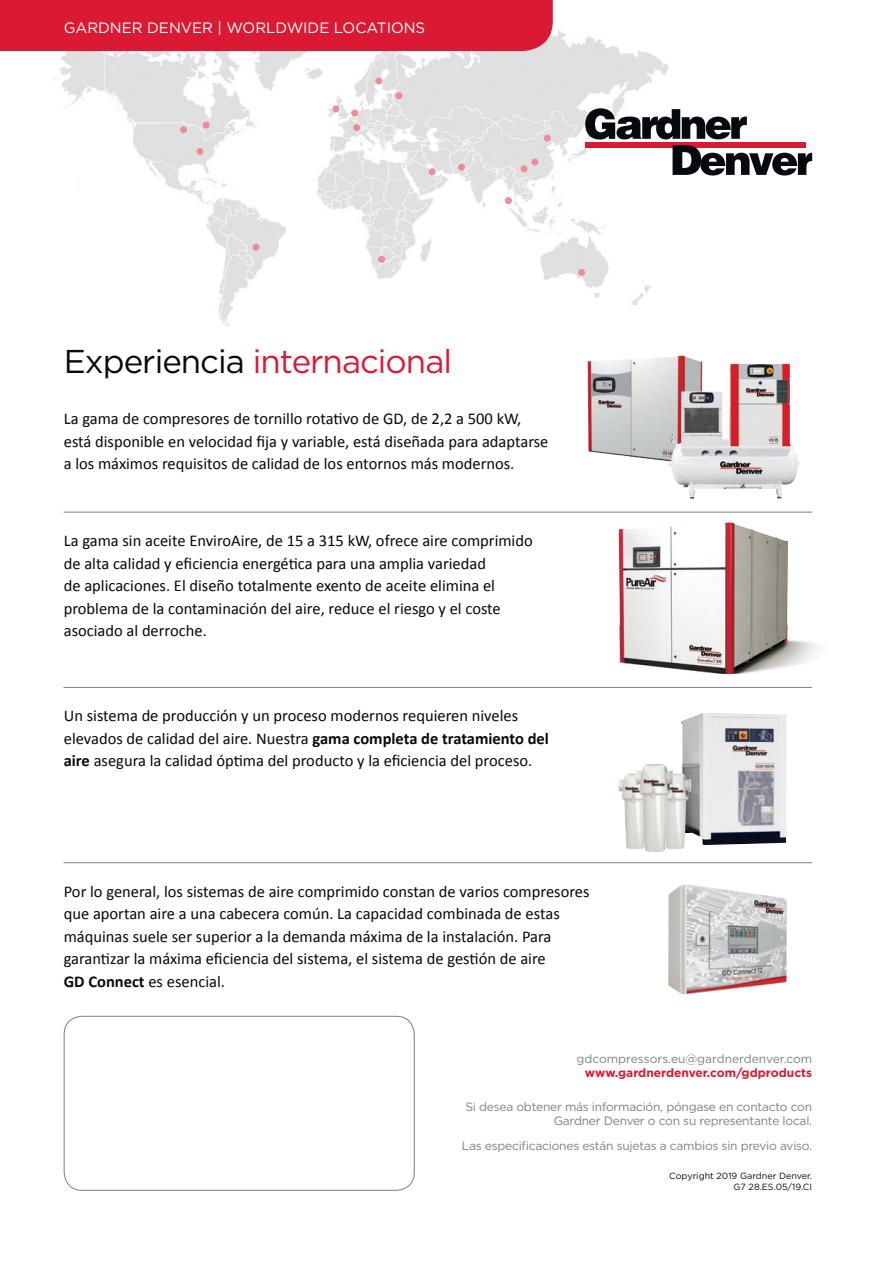
<style>
.page{position:relative;width:893px;height:1263px;background:#fff}
.page>*{position:absolute;margin:0;border:0;box-sizing:border-box;transform-origin:0 0}
.t1{font:33px "Gotham";letter-spacing:-.03em;color:#da1a32}
.t2{font:16.5px/22.5px "Calibri";color:#06090d}
.t3{font:15px "Gotham";color:#fff}
.t4{font:12px/14.4px "Gotham";letter-spacing:-.02em;color:#7c8281;text-align:right}
.t5{font:12px "Gotham";color:#7c8281}
.t6{font:700 12px "Gotham";color:#da1a32}
.t7{font:9px/10.8px "Gotham";color:#06090d;text-align:right}
.s1{color:#06090d}
.s2{font-weight:700}
</style>
<div class="page">
<img style="left:52px;top:31px;width:616px;height:295px">
<div style="left:378px;top:256px;width:7px;height:7px;background:#ec8c98;border-radius:50%"></div>
<svg style="left:196px;top:148px;width:7px;height:7px"></svg>
<div style="left:203px;top:122px;width:7px;height:6px;background:#ec8c98;border-radius:50%"></div>
<div style="left:180px;top:126px;width:7px;height:7px;background:#ec8c98;border-radius:50%"></div>
<div style="left:253px;top:244px;width:6px;height:7px;background:#ec8c98;border-radius:50%"></div>
<div style="left:332px;top:105px;width:7px;height:7px;background:#ec8c98;border-radius:50%"></div>
<div style="left:375px;top:78px;width:7px;height:7px;background:#ec8c98;border-radius:50%"></div>
<div style="left:351px;top:110px;width:7px;height:6px;background:#ec8c98;border-radius:50%"></div>
<div style="left:544px;top:135px;width:7px;height:7px;background:#ec8c98;border-radius:50%"></div>
<div style="left:531px;top:159px;width:7px;height:6px;background:#ec8c98;border-radius:50%"></div>
<div style="left:521px;top:165px;width:7px;height:7px;background:#ec8c98;border-radius:50%"></div>
<div style="left:578px;top:269px;width:7px;height:7px;background:#ec8c98;border-radius:50%"></div>
<div style="left:505px;top:197px;width:7px;height:7px;background:#ec8c98;border-radius:50%"></div>
<div style="left:458px;top:164px;width:7px;height:7px;background:#ec8c98;border-radius:50%"></div>
<div style="left:395px;top:92px;width:7px;height:7px;background:#ec8c98;border-radius:50%"></div>
<div style="left:353px;top:124px;width:7px;height:7px;background:#ec8c98;border-radius:50%"></div>
<div style="left:429px;top:168px;width:7px;height:7px;background:#ec8c98;border-radius:50%"></div>
<div style="left:0;top:0;width:553px;height:51px;background:#da1a32"></div>
<svg style="left:585px;top:108px;width:227px;height:68px"></svg>
<div style="left:64px;top:1016px;width:351px;height:175px;border:1px solid #7c8281;border-radius:18px"></div>
<hr style="left:64px;top:687px;width:748px;height:1px;background:#7c8281">
<hr style="left:64px;top:862px;width:748px;height:1px;background:#7c8281">
<hr style="left:64px;top:512px;width:748px;height:1px;background:#7c8281">
<img style="left:587px;top:355px;width:145px;height:107px">
<img style="left:669px;top:364px;width:109px;height:135px">
<img style="left:681px;top:713px;width:106px;height:132px">
<img style="left:674px;top:773px;width:17px;height:76px">
<img style="left:618px;top:773px;width:18px;height:76px">
<img style="left:636px;top:764px;width:38px;height:88px">
<img style="left:668px;top:884px;width:119px;height:110px">
<img style="left:788px;top:639px;width:31px;height:28px">
<img style="left:619px;top:522px;width:169px;height:152px">
<p class="t3" style="left:64px;top:18px;width:363px">GARDNER DENVER | WORLDWIDE LOCATIONS</p>
<h1 class="t1" style="left:64px;top:340px;width:390px"><span class="s1">Experiencia</span> internacional</h1>
<p class="t2" style="left:64px;top:407px;width:486px">La gama de compresores de tornillo rotativo de GD, de 2,2 a 500 kW, está disponible en velocidad fija y variable, está diseñada para adaptarse a los máximos requisitos de calidad de los entornos más modernos.</p>
<p class="t2" style="left:64px;top:529px;width:470px">La gama sin aceite EnviroAire, de 15 a 315 kW, ofrece aire comprimido de alta calidad y eficiencia energética para una amplia variedad<br>de aplicaciones. El diseño totalmente exento de aceite elimina el problema de la contaminación del aire, reduce el riesgo y el coste asociado al derroche.</p>
<p class="t2" style="left:64px;top:704px;width:487px">Un sistema de producción y un proceso modernos requieren niveles elevados de calidad del aire. Nuestra <span class="s2">gama completa de tratamiento del aire</span> asegura la calidad óptima del producto y la eficiencia del proceso.</p>
<p class="t2" style="left:64px;top:879px;width:527px">Por lo general, los sistemas de aire comprimido constan de varios compresores que aportan aire a una cabecera común. La capacidad combinada de estas máquinas suele ser superior a la demanda máxima de la instalación. Para garantizar la máxima eficiencia del sistema, el sistema de gestión de aire<br><span class="s2">GD Connect</span> es esencial.</p>
<p class="t5" style="left:576px;top:1051px;width:237px">gdcompressors.eu@gardnerdenver.com</p>
<p class="t6" style="left:585px;top:1066px;width:229px">www.gardnerdenver.com/gdproducts</p>
<p class="t4" style="left:465px;top:1099px;width:348px">Si desea obtener más información, póngase en contacto con<br>Gardner Denver o con su representante local.</p>
<p class="t4" style="left:462px;top:1138px;width:352px">Las especificaciones están sujetas a cambios sin previo aviso.</p>
<p class="t7" style="left:669px;top:1171px;width:144px">Copyright 2019 Gardner Denver.<br>G7 28.ES.05/19.CI</p>
</div>
